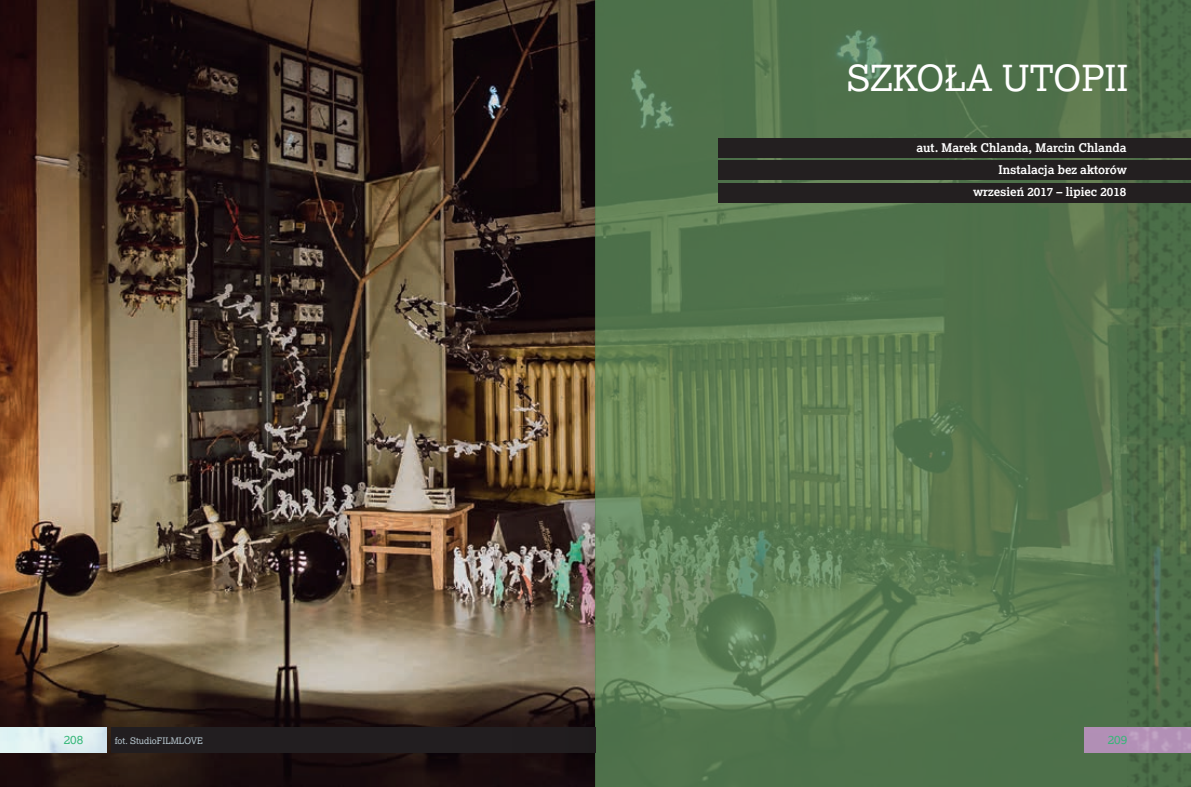
<style>
.page{position:relative;width:1191px;height:787px;background:#fff}
.page>*{position:absolute;margin:0;border:0;box-sizing:border-box;transform-origin:0 0}
.t1{font:36px "Lexia";color:#fff}
.t2{font:700 12px/22.2px "Lexia";color:#fff;text-align:right}
.t3{font:12px "Lexia";color:#33b777}
.t4{font:9px "Lexia";color:#bacad2}
</style>
<div class="page">
<img style="left:0;top:0;width:493px;height:787px">
<svg style="left:595px;top:0;width:532px;height:787px;background:#587950"></svg>
<img style="left:1127px;top:0;width:64px;height:787px">
<div style="left:719px;top:138px;width:472px;height:20px;background:#231f20"></div>
<div style="left:719px;top:160px;width:472px;height:20px;background:#231f20"></div>
<div style="left:719px;top:183px;width:472px;height:19px;background:#231f20"></div>
<div style="left:111px;top:727px;width:484px;height:26px;background:#221e20"></div>
<div style="left:0;top:727px;width:106px;height:26px;background:linear-gradient(to right,#e3f5f4,#dceaef)"></div>
<div style="left:1084px;top:727px;width:107px;height:26px;background:linear-gradient(to right,#b18fb5,#b695b9)"></div>
<img style="left:493px;top:0;width:102px;height:787px">
<h1 class="t1" style="left:847px;top:55px;width:283px">SZKOŁA UTOPII</h1>
<p class="t2" style="left:916px;top:136px;width:212px">aut. Marek Chlanda, Marcin Chlanda<br>Instalacja bez aktorów<br>wrzesień 2017 – lipiec 2018</p>
<p class="t3" style="left:64px;top:732px;width:21px">208</p>
<p class="t4" style="left:115px;top:734px;width:90px">fot. StudioFILMLOVE</p>
<p class="t3" style="left:1107px;top:732px;width:21px">209</p>
</div>
